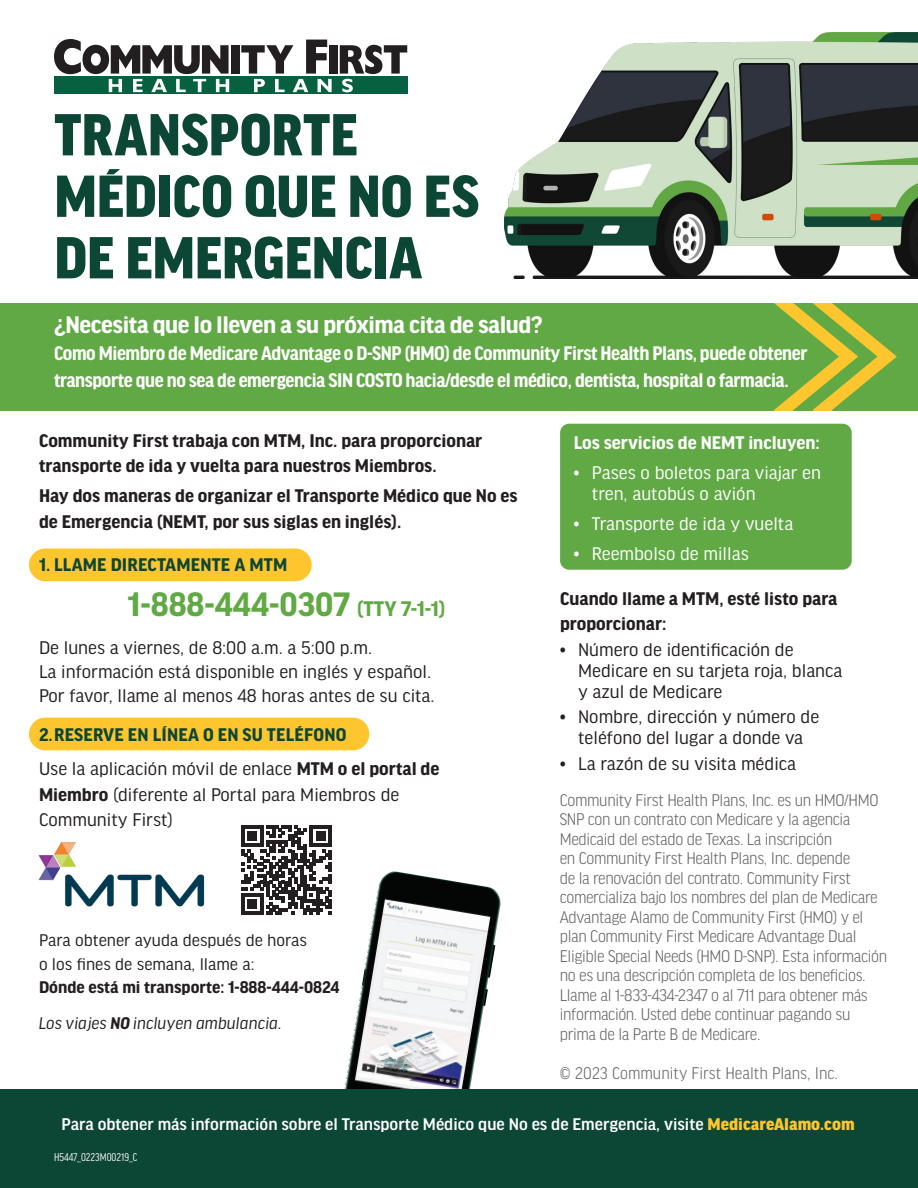
<style>
.page{position:relative;width:918px;height:1188px;background:#fff}
.page>*{position:absolute;margin:0;border:0;box-sizing:border-box;transform-origin:0 0}
.t1{font:900 63px/61.5px "Good Headline Pro Narr";color:#0c4634}
.Body{font:700 36px "Good Headline Pro";color:#61a945}
.IntroText{font:700 25.5px "Good Headline Pro";letter-spacing:-.02em;color:#fff}
.IntroText-2{font:700 21px/27px "Good Headline Pro Narr";letter-spacing:-.02em;color:#fff}
.Body-2{font:19.5px/21px "Good Headline Pro";color:#231f20}
.Body-3{font:700 19.5px/25.5px "Good Headline Pro";color:#231f20}
.t2{font:19.5px/21px "Good Headline Pro";color:#fff}
.t3{font:700 19.5px "Good Headline Pro";letter-spacing:.01em;color:#0c4634}
.Body-Before_BULLET{font:700 19.5px/25.5px "Good Headline Pro";color:#231f20}
.Body-Before_BULLET-2{font:700 19.5px "Good Headline Pro";color:#fff}
.t4{font:300 18px/19.5px "Good Headline Pro Narr";letter-spacing:-.02em;color:#636366}
.Body-4{font:18px/23.2px "Good Headline Pro";color:#231f20}
.IntroText-3{font:500 18px "Good Headline Pro";color:#fff}
.t5{font:300 18px "Good Headline Pro Narr";color:#636366}
.Body-5{font:italic 18px "Good Headline Pro";color:#231f20}
.t6{font:condensed 12px "Good Headline Pro";color:#fff}
.s1{font-size:22.5px}
.s2{font-weight:700}
.s3{font-weight:900;color:#fec62e}
</style>
<div class="page">
<img style="left:504px;top:33px;width:414px;height:246px">
<div style="left:560px;top:424px;width:292px;height:146px;background:#61a945;border-radius:9px"></div>
<div style="left:29px;top:549px;width:283px;height:32px;background:#fec62e;border-radius:16px"></div>
<div style="left:29px;top:718px;width:340px;height:32px;background:#fec62e;border-radius:16px"></div>
<div style="left:0;top:303px;width:918px;height:107px;background:#61a945"></div>
<svg style="left:774px;top:303px;width:123px;height:107px"></svg>
<div style="left:54px;top:77px;width:353px;height:17px;background:#076141"></div>
<div style="left:231px;top:45px;width:8px;height:29px;background:#231f20"></div>
<div style="left:329px;top:45px;width:8px;height:29px;background:#231f20"></div>
<svg style="left:54px;top:39px;width:175px;height:53px"></svg>
<svg style="left:241px;top:40px;width:91px;height:52px"></svg>
<svg style="left:340px;top:45px;width:67px;height:47px"></svg>
<img style="left:344px;top:871px;width:157px;height:218px">
<img style="left:38px;top:842px;width:167px;height:65px">
<svg style="left:241px;top:825px;width:91px;height:90px"></svg>
<div style="left:0;top:1089px;width:918px;height:99px;background:#0c4634"></div>
<p class="t1" style="left:54px;top:105px;width:426px">TRANSPORTE<br>MÉDICO QUE NO ES<br>DE EMERGENCIA</p>
<p class="IntroText" style="left:54px;top:313px;width:490px">¿Necesita que lo lleven a su próxima cita de salud?</p>
<p class="IntroText-2" style="left:54px;top:340px;width:755px">Como Miembro de Medicare Advantage o D-SNP (HMO) de Community First Health Plans, puede obtener transporte que no sea de emergencia SIN COSTO hacia/desde el médico, dentista, hospital o farmacia.</p>
<p class="Body-3" style="left:39px;top:428px;width:445px">Community First trabaja con MTM, Inc. para proporcionar transporte de ida y vuelta para nuestros Miembros.</p>
<p class="Body-3" style="left:39px;top:484px;width:480px">Hay dos maneras de organizar el Transporte Médico que No es de Emergencia (NEMT, por sus siglas en inglés).</p>
<p class="t3" style="left:39px;top:556px;width:250px">1. LLAME DIRECTAMENTE A MTM</p>
<p class="Body" style="left:127px;top:588px;width:320px">1-888-444-0307 <span class="s1">(TTY 7-1-1)</span></p>
<p class="Body-2" style="left:39px;top:636px;width:397px;line-height:24px">De lunes a viernes, de 8:00 a.m. a 5:00 p.m.<br>La información está disponible en inglés y español.<br>Por favor, llame al menos 48 horas antes de su cita.</p>
<p class="t3" style="left:39px;top:725px;width:309px">2.RESERVE EN LÍNEA O EN SU TELÉFONO</p>
<p class="Body-2" style="left:39px;top:756px;width:402px;line-height:25.5px">Use la aplicación móvil de enlace <span class="s2">MTM o el portal de<br>Miembro</span> (diferente al Portal para Miembros de<br>Community First)</p>
<p class="Body-4" style="left:39px;top:929px;width:302px">Para obtener ayuda después de horas<br>o los fines de semana, llame a:<br><span class="s2">Dónde está mi transporte: 1-888-444-0824</span></p>
<p class="Body-5" style="left:39px;top:1014px;width:245px">Los viajes <span class="s2">NO</span> incluyen ambulancia.</p>
<p class="Body-Before_BULLET-2" style="left:574px;top:434px;width:248px">Los servicios de NEMT incluyen:</p>
<p class="t2" style="left:592px;top:463px;width:231px;text-indent:-18px">• Pases o boletos para viajar en tren, autobús o avión</p>
<p class="t2" style="left:574px;top:514px;width:221px">• Transporte de ida y vuelta</p>
<p class="t2" style="left:574px;top:544px;width:176px">• Reembolso de millas</p>
<p class="Body-Before_BULLET" style="left:560px;top:586px;width:279px">Cuando llame a MTM, esté listo para proporcionar:</p>
<p class="Body-2" style="left:578px;top:639px;width:266px;text-indent:-18px">• Número de identificación de<br>Medicare en su tarjeta roja, blanca y azul de Medicare</p>
<p class="Body-2" style="left:560px;top:707px;width:261px;text-align:center">• Nombre, dirección y número de teléfono del lugar a donde va</p>
<p class="Body-2" style="left:560px;top:753px;width:238px">• La razón de su visita médica</p>
<p class="t4" style="left:560px;top:790px;width:329px">Community First Health Plans, Inc. es un HMO/HMO SNP con un contrato con Medicare y la agencia Medicaid del estado de Texas. La inscripción<br>en Community First Health Plans, Inc. depende<br>de la renovación del contrato. Community First comercializa bajo los nombres del plan de Medicare Advantage Alamo de Community First (HMO) y el plan Community First Medicare Advantage Dual Eligible Special Needs (HMO D-SNP). Esta información no es una descripción completa de los beneficios.<br>Llame al 1-833-434-2347 o al 711 para obtener más información. Usted debe continuar pagando su prima de la Parte B de Medicare.</p>
<p class="t5" style="left:560px;top:1064px;width:280px">© 2023 Community First Health Plans, Inc.</p>
<p class="IntroText-3" style="left:62px;top:1116px;width:795px">Para obtener más información sobre el Transporte Médico que No es de Emergencia, visite <span class="s3">MedicareAlamo.com</span></p>
<p class="t6" style="left:54px;top:1151px;width:85px">H5447_0223M00219_C</p>
</div>
